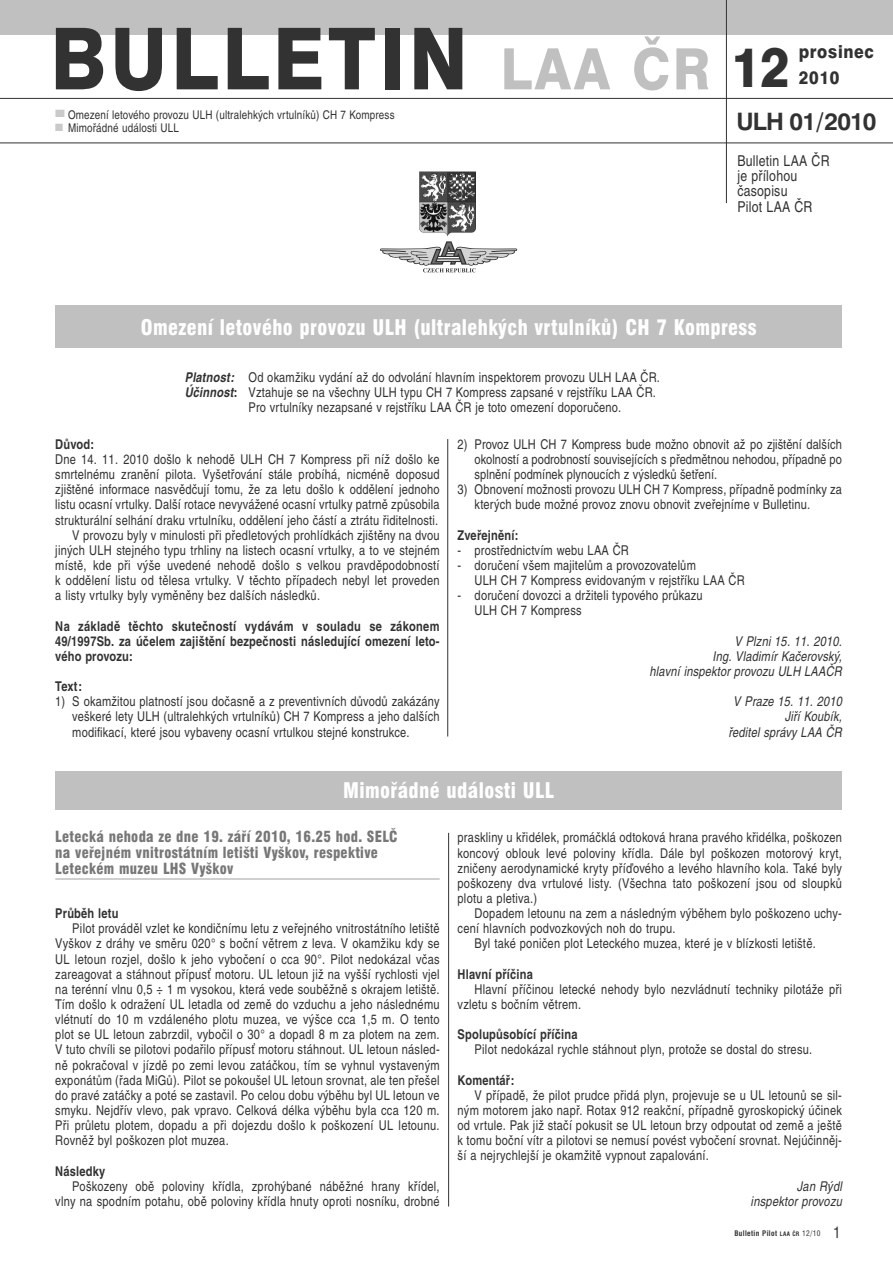
<style>
.page{position:relative;width:893px;height:1263px;background:#fff}
.page>*{position:absolute;margin:0;border:0;box-sizing:border-box;transform-origin:0 0}
.t1{font:85.5px "Swiss 721 AT Heavy";letter-spacing:.05em;color:#323232;scale:.9 1}
.t2{font:55.5px "Swiss 721 AT Heavy";color:#323232;scale:.9 1}
.t3{font:24px "Swiss 721 AT Bold";letter-spacing:-.035em;color:#323232}
.t4{font:condensed 21px "Swiss 721 AT Black";letter-spacing:.02em;color:#fff;scale:.95 1}
.t5{font:18px/25.5px "Swiss 721 AT Heavy";letter-spacing:.035em;color:#323232;scale:.9 1}
.t6{font:condensed 15px/15.8px "Swiss 721 AT Black";letter-spacing:.02em;color:#777;scale:.95 1}
.t7{font:15px/15.1px "Nimbus San Con L";letter-spacing:.015em;color:#323232}
.t8{font:13.5px/15.1px "Nimbus San Con L";letter-spacing:.02em;color:#323232}
.t9{font:700 13.5px/15.1px "Nimbus San Con L";letter-spacing:.015em;color:#323232;text-align:justify}
.t10{font:italic 13.5px/15.1px "Nimbus San Con L";letter-spacing:.015em;color:#323232;text-align:right}
.t11{font:12px "Nimbus San Con L";letter-spacing:.015em;color:#323232}
.t12{font:condensed 7.5px "Swiss 721 AT Bold";letter-spacing:.05em;color:#323232}
.s1{font-size:57px;color:#c0c0c0}
.s2{color:#c9c9c9}
.s3{font-weight:700;font-style:italic}
.s4{font-weight:700}
.s5{font-size:6px}
.s6{font-family:"Swiss 721 AT Condensed";font-stretch:normal}
</style>
<div class="page">
<img style="left:419px;top:172px;width:57px;height:65px">
<svg style="left:380px;top:241px;width:137px;height:31px"></svg>
<div style="left:0;top:0;width:893px;height:34px;background:#c0c0c0"></div>
<hr style="left:726px;top:0;width:1px;height:203px;background:#323232">
<hr style="left:0;top:98px;width:893px;height:1px;background:#323232">
<hr style="left:0;top:143px;width:893px;height:1px;background:#323232">
<div style="left:55px;top:771px;width:787px;height:38px;background:#c0c0c0"></div>
<hr style="left:55px;top:878px;width:385px;height:2px;background:#c0c0c0">
<hr style="left:448px;top:833px;width:1px;height:373px;background:#323232">
<div style="left:55px;top:305px;width:787px;height:43px;background:#c0c0c0"></div>
<hr style="left:447px;top:439px;width:1px;height:297px;background:#323232">
<p class="t1" style="left:50px;top:8px;width:735px">BULLETIN <span class="s1">LAA ČR</span></p>
<p class="t2" style="left:731px;top:34px;width:67px">12</p>
<p class="t5" style="left:799px;top:40px;width:85px">prosinec<br>2010</p>
<p class="t11" style="left:55px;top:107px;width:341px"><span class="s2">■</span> Omezení letového provozu ULH (ultralehkých vrtulníků) CH 7 Kompress</p>
<p class="t11" style="left:55px;top:121px;width:125px"><span class="s2">■</span> Mimořádné události ULL</p>
<p class="t3" style="left:736px;top:107px;width:141px">ULH 01/2010</p>
<p class="t7" style="left:737px;top:154px;width:94px">Bulletin LAA ČR je přílohou časopisu<br>Pilot LAA ČR</p>
<p class="t4" style="left:141px;top:314px;width:650px">Omezení letového provozu ULH (ultralehkých vrtulníků) CH 7 Kompress</p>
<p class="t8" style="left:185px;top:370px;width:477px"><span class="s3">Platnost:</span> Od okamžiku vydání až do odvolání hlavním inspektorem provozu ULH LAA ČR.</p>
<p class="t8" style="left:185px;top:385px;width:473px"><span class="s3">Účinnost</span><span class="s4">:</span> Vztahuje se na všechny ULH typu CH 7 Kompress zapsané v rejstříku LAA ČR.</p>
<p class="t8" style="left:249px;top:400px;width:374px">Pro vrtulníky nezapsané v rejstříku LAA ČR je toto omezení doporučeno.</p>
<p class="t9" style="left:55px;top:437px;width:40px">Důvod:</p>
<p class="t8" style="left:55px;top:452px;width:386px">Dne 14. 11. 2010 došlo k nehodě ULH CH 7 Kompress při níž došlo ke</p>
<p class="t8" style="left:55px;top:467px;width:386px">smrtelnému zranění pilota. Vyšetřování stále probíhá, nicméně doposud</p>
<p class="t8" style="left:55px;top:482px;width:386px">zjištěné informace nasvědčují tomu, že za letu došlo k oddělení jednoho</p>
<p class="t8" style="left:55px;top:497px;width:386px">listu ocasní vrtulky. Další rotace nevyvážené ocasní vrtulky patrně způsobila</p>
<p class="t8" style="left:55px;top:512px;width:384px">strukturální selhání draku vrtulníku, oddělení jeho částí a ztrátu řiditelnosti.</p>
<p class="t8" style="left:72px;top:528px;width:369px">V provozu byly v minulosti při předletových prohlídkách zjištěny na dvou</p>
<p class="t8" style="left:55px;top:543px;width:386px">jiných ULH stejného typu trhliny na listech ocasní vrtulky, a to ve stejném</p>
<p class="t8" style="left:55px;top:558px;width:386px">místě, kde při výše uvedené nehodě došlo s velkou pravděpodobností</p>
<p class="t8" style="left:55px;top:573px;width:386px">k oddělení listu od tělesa vrtulky. V těchto případech nebyl let proveden</p>
<p class="t8" style="left:55px;top:588px;width:266px">a listy vrtulky byly vyměněny bez dalších následků.</p>
<p class="t9" style="left:55px;top:619px;width:386px">Na základě těchto skutečností vydávám v souladu se zákonem 49/1997Sb. za účelem zajištění bezpečnosti následující omezení leto&shy;vého provozu:</p>
<p class="t9" style="left:55px;top:679px;width:28px">Text:</p>
<p class="t8" style="left:72px;top:694px;width:369px;text-align:justify;text-indent:-17px">1) S okamžitou platností jsou dočasně a z preventivních důvodů zakázány veškeré lety ULH (ultralehkých vrtulníků) CH 7 Kompress a jeho dalších modifikací, které jsou vybaveny ocasní vrtulkou stejné konstrukce.</p>
<p class="t8" style="left:475px;top:437px;width:369px;text-align:justify;text-indent:-17px">2) Provoz ULH CH 7 Kompress bude možno obnovit až po zjištění dalších okolností a podrobností souvisejících s předmětnou nehodou, případně po splnění podmínek plynoucích z výsledků šetření.</p>
<p class="t8" style="left:475px;top:482px;width:369px;text-indent:-17px">3) Obnovení možnosti provozu ULH CH 7 Kompress, případně podmínky za kterých bude možné provoz znovu obnovit zveřejníme v Bulletinu.</p>
<p class="t9" style="left:458px;top:528px;width:62px">Zveřejnění:</p>
<p class="t8" style="left:458px;top:543px;width:173px">- prostřednictvím webu LAA ČR</p>
<p class="t8" style="left:475px;top:558px;width:272px;text-indent:-17px">- doručení všem majitelům a provozovatelům<br>ULH CH 7 Kompress evidovaným v rejstříku LAA ČR</p>
<p class="t8" style="left:475px;top:588px;width:230px;text-indent:-17px">- doručení dovozci a držiteli typového průkazu<br>ULH CH 7 Kompress</p>
<p class="t10" style="left:650px;top:634px;width:194px">V Plzni 15. 11. 2010.<br>Ing. Vladimír Kačerovský,<br>hlavní inspektor provozu ULH LAAČR</p>
<p class="t10" style="left:728px;top:694px;width:115px">V Praze 15. 11. 2010<br>Jiří Koubík,<br>ředitel správy LAA ČR</p>
<p class="t4" style="left:343px;top:778px;width:223px">Mimořádné události ULL</p>
<p class="t6" style="left:55px;top:829px;width:362px">Letecká nehoda ze dne 19. září 2010, 16.25 hod. SELČ na veřejném vnitrostátním letišti Vyškov, respektive<br>Leteckém muzeu LHS Vyškov</p>
<p class="t9" style="left:55px;top:906px;width:65px">Průběh letu</p>
<p class="t8" style="left:72px;top:921px;width:369px">Pilot prováděl vzlet ke kondičnímu letu z veřejného vnitrostátního letiště</p>
<p class="t8" style="left:55px;top:936px;width:386px">Vyškov z dráhy ve směru 020° s boční větrem z leva. V okamžiku kdy se</p>
<p class="t8" style="left:55px;top:951px;width:386px">UL letoun rozjel, došlo k jeho vybočení o cca 90°. Pilot nedokázal včas</p>
<p class="t8" style="left:55px;top:967px;width:386px">zareagovat a stáhnout přípusť motoru. UL letoun již na vyšší rychlosti vjel</p>
<p class="t8" style="left:55px;top:982px;width:386px">na terénní vlnu 0,5 ÷ 1 m vysokou, která vede souběžně s okrajem letiště.</p>
<p class="t8" style="left:55px;top:997px;width:386px">Tím došlo k odražení UL letadla od země do vzduchu a jeho následnému</p>
<p class="t8" style="left:55px;top:1012px;width:386px">vlétnutí do 10 m vzdáleného plotu muzea, ve výšce cca 1,5 m. O tento</p>
<p class="t8" style="left:55px;top:1027px;width:386px">plot se UL letoun zabrzdil, vybočil o 30° a dopadl 8 m za plotem na zem.</p>
<p class="t8" style="left:55px;top:1042px;width:386px">V tuto chvíli se pilotovi podařilo přípusť motoru stáhnout. UL letoun násled-</p>
<p class="t8" style="left:55px;top:1057px;width:386px">ně pokračoval v jízdě po zemi levou zatáčkou, tím se vyhnul vystaveným</p>
<p class="t8" style="left:55px;top:1072px;width:386px">exponátům (řada MiGů). Pilot se pokoušel UL letoun srovnat, ale ten přešel</p>
<p class="t8" style="left:55px;top:1088px;width:386px">do pravé zatáčky a poté se zastavil. Po celou dobu výběhu byl UL letoun ve</p>
<p class="t8" style="left:55px;top:1103px;width:386px">smyku. Nejdřív vlevo, pak vpravo. Celková délka výběhu byla cca 120 m.</p>
<p class="t8" style="left:55px;top:1118px;width:386px">Při průletu plotem, dopadu a při dojezdu došlo k poškození UL letounu.</p>
<p class="t8" style="left:55px;top:1133px;width:175px">Rovněž byl poškozen plot muzea.</p>
<p class="t9" style="left:55px;top:1163px;width:52px">Následky</p>
<p class="t8" style="left:72px;top:1178px;width:369px">Poškozeny obě poloviny křídla, zprohýbané náběžné hrany křídel,</p>
<p class="t8" style="left:55px;top:1194px;width:386px">vlny na spodním potahu, obě poloviny křídla hnuty oproti nosníku, drobné</p>
<p class="t8" style="left:458px;top:830px;width:386px">praskliny u křidélek, promáčklá odtoková hrana pravého křidélka, poškozen</p>
<p class="t8" style="left:458px;top:845px;width:386px">koncový oblouk levé poloviny křídla. Dále byl poškozen motorový kryt,</p>
<p class="t8" style="left:458px;top:861px;width:386px">zničeny aerodynamické kryty příďového a levého hlavního kola. Také byly</p>
<p class="t8" style="left:458px;top:876px;width:386px">poškozeny dva vrtulové listy. (Všechna tato poškození jsou od sloupků</p>
<p class="t8" style="left:458px;top:891px;width:81px">plotu a pletiva.)</p>
<p class="t8" style="left:475px;top:906px;width:369px">Dopadem letounu na zem a následným výběhem bylo poškozeno uchy-</p>
<p class="t8" style="left:458px;top:921px;width:220px">cení hlavních podvozkových noh do trupu.</p>
<p class="t8" style="left:475px;top:936px;width:343px">Byl také poničen plot Leteckého muzea, které je v blízkosti letiště.</p>
<p class="t9" style="left:458px;top:967px;width:77px">Hlavní příčina</p>
<p class="t8" style="left:475px;top:982px;width:369px">Hlavní příčinou letecké nehody bylo nezvládnutí techniky pilotáže při</p>
<p class="t8" style="left:458px;top:997px;width:125px">vzletu s bočním větrem.</p>
<p class="t8" style="left:475px;top:1027px;width:339px;text-indent:-17px"><span class="s4">Spolupůsobící příčina<br></span>Pilot nedokázal rychle stáhnout plyn, protože se dostal do stresu.</p>
<p class="t9" style="left:458px;top:1073px;width:58px">Komentář:</p>
<p class="t8" style="left:475px;top:1088px;width:369px">V případě, že pilot prudce přidá plyn, projevuje se u UL letounů se sil-</p>
<p class="t8" style="left:458px;top:1103px;width:386px">ným motorem jako např. Rotax 912 reakční, případně gyroskopický účinek</p>
<p class="t8" style="left:458px;top:1118px;width:386px">od vrtule. Pak již stačí pokusit se UL letoun brzy odpoutat od země a ještě</p>
<p class="t8" style="left:458px;top:1133px;width:386px">k tomu boční vítr a pilotovi se nemusí povést vybočení srovnat. Nejúčinněj-</p>
<p class="t8" style="left:458px;top:1148px;width:253px">ší a nejrychlejší je okamžitě vypnout zapalování.</p>
<p class="t10" style="left:751px;top:1178px;width:93px">Jan Rýdl inspektor provozu</p>
<p class="t12" style="left:734px;top:1229px;width:88px">Bulletin Pilot <span class="s5">LAA ČR</span> <span class="s6">1 2/1 0</span></p>
</div>
